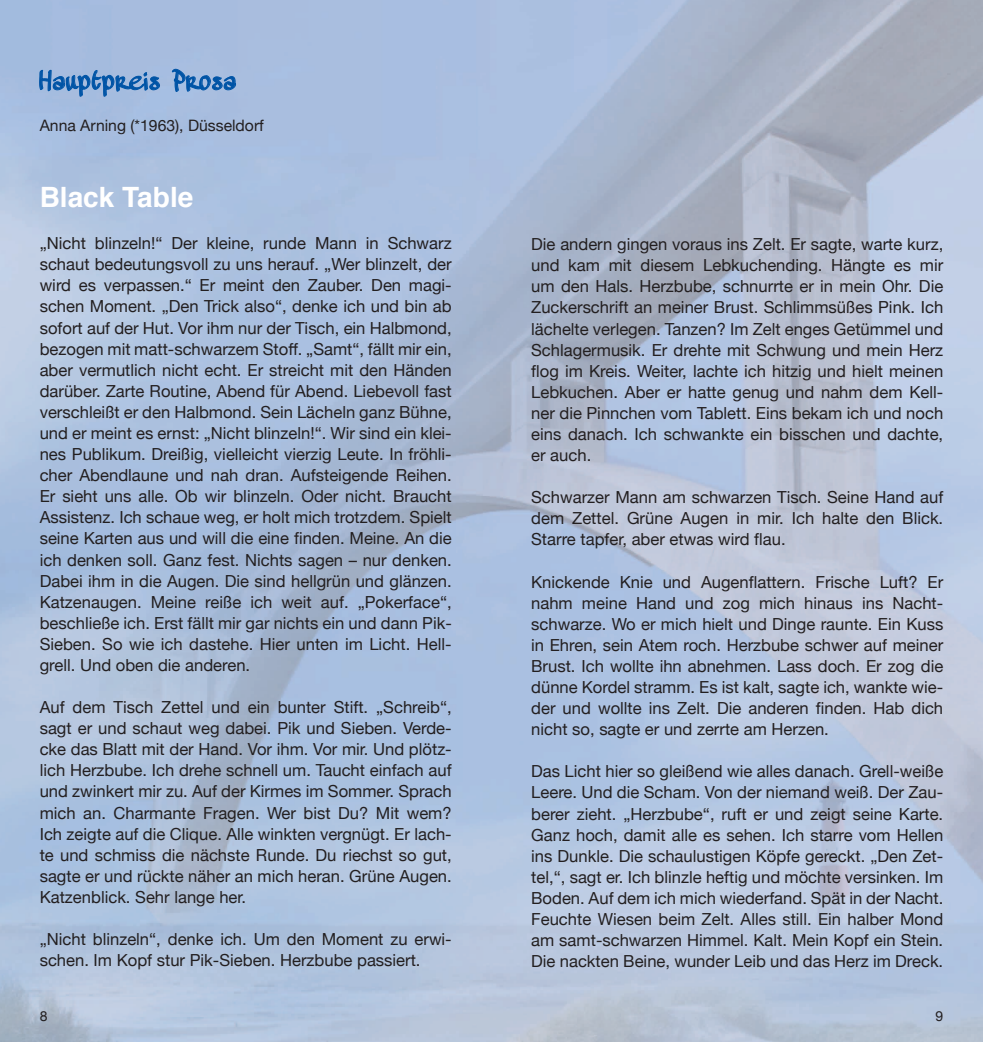
<style>
.page{position:relative;width:983px;height:1042px;background:#fff}
.page>*{position:absolute;margin:0;border:0;box-sizing:border-box;transform-origin:0 0}
.t1{font:700 28px "Helvetica";color:#fff}
.t2{font:24.5px "MAWNS Handwriting";letter-spacing:.04em;color:#0054a6}
.t3{font:16.62px/21px "Helvetica Neue";color:#231f20;text-align:justify}
.t4{font:15.75px "Helvetica Neue";color:#231f20}
.t5{font:14px "Helvetica Neue";color:#231f20}
</style>
<div class="page">
<svg style="left:39px;top:69px;width:121px;height:32px;background:#85a7d3"></svg>
<svg style="left:172px;top:62px;width:64px;height:38px;background:#8dadd6"></svg>
<h2 class="t2" style="left:40px;top:66px;width:198px">Hauptpreis Prosa</h2>
<p class="t4" style="left:40px;top:114px;width:226px">Anna Arning (*1963), Düsseldorf</p>
<h1 class="t1" style="left:40px;top:175px;width:155px">Black Table</h1>
<p class="t3" style="left:40px;top:234px;width:413px">„Nicht blinzeln!“ Der kleine, runde Mann in Schwarz schaut bedeutungsvoll zu uns herauf. „Wer blinzelt, der wird es verpassen.“ Er meint den Zauber. Den magi&shy;schen Moment. „Den Trick also“, denke ich und bin ab sofort auf der Hut. Vor ihm nur der Tisch, ein Halbmond, bezogen mit matt-schwarzem Stoff. „Samt“, fällt mir ein, aber vermutlich nicht echt. Er streicht mit den Händen darüber. Zarte Routine, Abend für Abend. Liebevoll fast verschleißt er den Halbmond. Sein Lächeln ganz Bühne, und er meint es ernst: „Nicht blinzeln!“. Wir sind ein klei&shy;nes Publikum. Dreißig, vielleicht vierzig Leute. In fröhli&shy;cher Abendlaune und nah dran. Aufsteigende Reihen.<br>Er sieht uns alle. Ob wir blinzeln. Oder nicht. Braucht Assistenz. Ich schaue weg, er holt mich trotzdem. Spielt seine Karten aus und will die eine finden. Meine. An die ich denken soll. Ganz fest. Nichts sagen – nur denken.<br>Dabei ihm in die Augen. Die sind hellgrün und glänzen.<br>Katzenaugen. Meine reiße ich weit auf. „Pokerface“, beschließe ich. Erst fällt mir gar nichts ein und dann Pik-Sieben. So wie ich dastehe. Hier unten im Licht. Hell&shy;grell. Und oben die anderen.</p>
<p class="t3" style="left:40px;top:697px;width:413px">Auf dem Tisch Zettel und ein bunter Stift. „Schreib“, sagt er und schaut weg dabei. Pik und Sieben. Verde&shy;cke das Blatt mit der Hand. Vor ihm. Vor mir. Und plötz&shy;lich Herzbube. Ich drehe schnell um. Taucht einfach auf und zwinkert mir zu. Auf der Kirmes im Sommer. Sprach mich an. Charmante Fragen. Wer bist Du? Mit wem?<br>Ich zeigte auf die Clique. Alle winkten vergnügt. Er lach&shy;te und schmiss die nächste Runde. Du riechst so gut, sagte er und rückte näher an mich heran. Grüne Augen.<br>Katzenblick. Sehr lange her.</p>
<p class="t3" style="left:40px;top:929px;width:413px">„Nicht blinzeln“, denke ich. Um den Moment zu erwi&shy;schen. Im Kopf stur Pik-Sieben. Herzbube passiert.</p>
<p class="t3" style="left:531px;top:235px;width:413px">Die andern gingen voraus ins Zelt. Er sagte, warte kurz, und kam mit diesem Lebkuchending. Hängte es mir um den Hals. Herzbube, schnurrte er in mein Ohr. Die Zuckerschrift an meiner Brust. Schlimmsüßes Pink. Ich lächelte verlegen. Tanzen? Im Zelt enges Getümmel und Schlagermusik. Er drehte mit Schwung und mein Herz flog im Kreis. Weiter, lachte ich hitzig und hielt meinen Lebkuchen. Aber er hatte genug und nahm dem Kell&shy;ner die Pinnchen vom Tablett. Eins bekam ich und noch eins danach. Ich schwankte ein bisschen und dachte, er auch.</p>
<p class="t3" style="left:531px;top:488px;width:413px">Schwarzer Mann am schwarzen Tisch. Seine Hand auf dem Zettel. Grüne Augen in mir. Ich halte den Blick.<br>Starre tapfer, aber etwas wird flau.</p>
<p class="t3" style="left:531px;top:572px;width:413px">Knickende Knie und Augenflattern. Frische Luft? Er nahm meine Hand und zog mich hinaus ins Nacht&shy;schwarze. Wo er mich hielt und Dinge raunte. Ein Kuss in Ehren, sein Atem roch. Herzbube schwer auf meiner Brust. Ich wollte ihn abnehmen. Lass doch. Er zog die dünne Kordel stramm. Es ist kalt, sagte ich, wankte wie&shy;der und wollte ins Zelt. Die anderen finden. Hab dich nicht so, sagte er und zerrte am Herzen.</p>
<p class="t3" style="left:531px;top:762px;width:413px">Das Licht hier so gleißend wie alles danach. Grell-weiße Leere. Und die Scham. Von der niemand weiß. Der Zau&shy;berer zieht. „Herzbube“, ruft er und zeigt seine Karte.<br>Ganz hoch, damit alle es sehen. Ich starre vom Hellen ins Dunkle. Die schaulustigen Köpfe gereckt. „Den Zet&shy;tel,“, sagt er. Ich blinzle heftig und möchte versinken. Im Boden. Auf dem ich mich wiederfand. Spät in der Nacht.<br>Feuchte Wiesen beim Zelt. Alles still. Ein halber Mond am samt-schwarzen Himmel. Kalt. Mein Kopf ein Stein.<br>Die nackten Beine, wunder Leib und das Herz im Dreck.</p>
<p class="t5" style="left:40px;top:1005px;width:9px">8</p>
<p class="t5" style="left:935px;top:1005px;width:9px">9</p>
</div>
